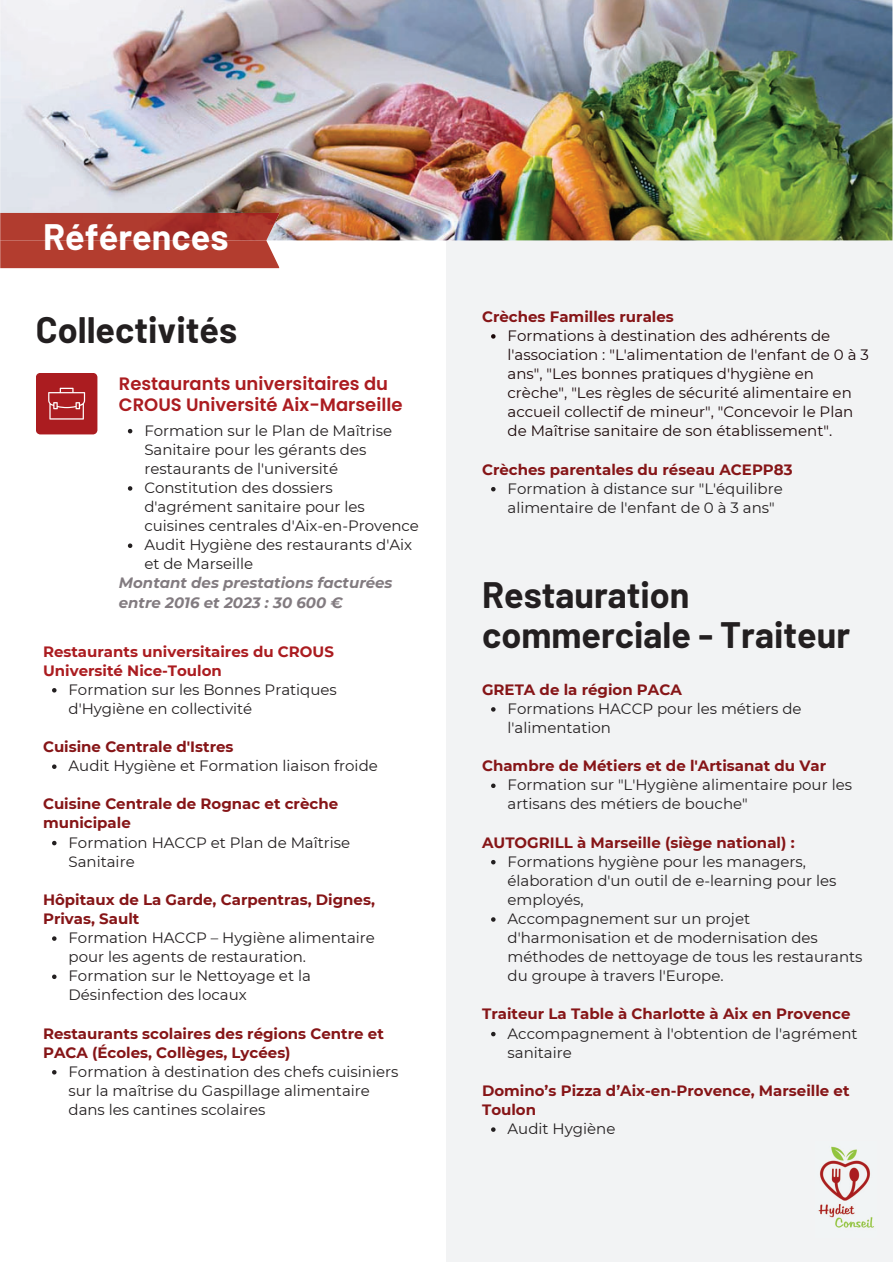
<style>
.page{position:relative;width:893px;height:1263px;background:#fff}
.page>*{position:absolute;margin:0;border:0;box-sizing:border-box;transform-origin:0 0}
.t1{font:700 36px/39.3px "Barlow";color:#231f20}
.t2{font:700 36px "Barlow";color:#fff}
.t3{font:600 18px/21.3px "Poppins";color:#ab1c20}
.t4{font:15px/19px "Montserrat";color:#231f20}
.t5{font:700 15px/19px "Montserrat";color:#861517}
.t6{font:15px/19px "Montserrat";color:#1b0809}
.t7{font:700 15px/19px "Montserrat";color:#ab1c20}
.t8{font:italic 700 15px/19px "Montserrat";color:#827b80}
</style>
<div class="page">
<div style="left:446px;top:111px;width:446px;height:1151px;background:#f2f3f4"></div>
<img style="left:0;top:0;width:892px;height:240px">
<div style="left:0;top:240px;width:279px;height:28px;background:#b33d2f"></div>
<img style="left:0;top:213px;width:279px;height:27px">
<svg style="left:36px;top:373px;width:61px;height:61px;background:#b02b2f"></svg>
<svg style="left:52px;top:688px;width:5px;height:5px"></svg>
<svg style="left:52px;top:764px;width:5px;height:5px"></svg>
<svg style="left:52px;top:841px;width:5px;height:4px"></svg>
<svg style="left:52px;top:936px;width:5px;height:5px"></svg>
<svg style="left:52px;top:975px;width:5px;height:4px"></svg>
<svg style="left:52px;top:1070px;width:5px;height:5px"></svg>
<svg style="left:128px;top:429px;width:4px;height:4px"></svg>
<svg style="left:128px;top:486px;width:4px;height:5px"></svg>
<svg style="left:128px;top:543px;width:4px;height:5px"></svg>
<svg style="left:491px;top:707px;width:4px;height:5px"></svg>
<svg style="left:491px;top:784px;width:4px;height:4px"></svg>
<svg style="left:491px;top:860px;width:4px;height:4px"></svg>
<svg style="left:491px;top:917px;width:4px;height:5px"></svg>
<svg style="left:491px;top:1032px;width:4px;height:4px"></svg>
<svg style="left:491px;top:1127px;width:4px;height:5px"></svg>
<svg style="left:491px;top:334px;width:4px;height:5px"></svg>
<svg style="left:491px;top:487px;width:4px;height:4px"></svg>
<img style="left:818px;top:1146px;width:56px;height:82px">
<h1 class="t2" style="left:43px;top:214px;width:187px">Références</h1>
<h1 class="t1" style="left:36px;top:309px;width:203px">Collectivités</h1>
<p class="t3" style="left:119px;top:373px;width:285px">Restaurants universitaires du<br>CROUS Université Aix-Marseille</p>
<p class="t4" style="left:144px;top:421px;width:276px">Formation sur le Plan de Maîtrise<br>Sanitaire pour les gérants des restaurants de l'université<br>Constitution des dossiers d'agrément sanitaire pour les cuisines centrales d'Aix-en-Provence<br>Audit Hygiène des restaurants d'Aix et de Marseille</p>
<p class="t8" style="left:119px;top:574px;width:275px">Montant des prestations facturées entre 2016 et 2023 : 30 600 €</p>
<p class="t7" style="left:43px;top:642px;width:292px">Restaurants universitaires du CROUS<br>Université Nice-Toulon</p>
<p class="t4" style="left:69px;top:680px;width:270px">Formation sur les Bonnes Pratiques d'Hygiène en collectivité</p>
<p class="t5" style="left:43px;top:737px;width:192px">Cuisine Centrale d'Istres</p>
<p class="t4" style="left:69px;top:756px;width:311px">Audit Hygiène et Formation liaison froide</p>
<p class="t5" style="left:43px;top:794px;width:297px">Cuisine Centrale de Rognac et crèche municipale</p>
<p class="t4" style="left:69px;top:833px;width:283px">Formation HACCP et Plan de Maîtrise<br>Sanitaire</p>
<p class="t5" style="left:43px;top:890px;width:333px">Hôpitaux de La Garde, Carpentras, Dignes,<br>Privas, Sault</p>
<p class="t4" style="left:69px;top:928px;width:308px">Formation HACCP – Hygiène alimentaire pour les agents de restauration.<br>Formation sur le Nettoyage et la<br>Désinfection des locaux</p>
<p class="t5" style="left:43px;top:1024px;width:342px">Restaurants scolaires des régions Centre et<br>PACA (Écoles, Collèges, Lycées)</p>
<p class="t4" style="left:69px;top:1062px;width:331px">Formation à destination des chefs cuisiniers sur la maîtrise du Gaspillage alimentaire dans les cantines scolaires</p>
<p class="t5" style="left:482px;top:307px;width:193px">Crèches Familles rurales</p>
<p class="t6" style="left:507px;top:326px;width:363px">Formations à destination des adhérents de l'association : "L'alimentation de l'enfant de 0 à 3 ans", "Les bonnes pratiques d'hygiène en crèche", "Les règles de sécurité alimentaire en accueil collectif de mineur", "Concevoir le Plan de Maîtrise sanitaire de son établissement".</p>
<p class="t5" style="left:482px;top:460px;width:312px">Crèches parentales du réseau ACEPP83</p>
<p class="t4" style="left:507px;top:479px;width:277px">Formation à distance sur "L'équilibre alimentaire de l'enfant de 0 à 3 ans"</p>
<h1 class="t1" style="left:482px;top:574px;width:369px">Restauration commerciale - Traiteur</h1>
<p class="t5" style="left:482px;top:680px;width:201px">GRETA de la région PACA</p>
<p class="t4" style="left:507px;top:699px;width:295px">Formations HACCP pour les métiers de l'alimentation</p>
<p class="t5" style="left:482px;top:756px;width:346px">Chambre de Métiers et de l'Artisanat du Var</p>
<p class="t4" style="left:507px;top:775px;width:346px">Formation sur "L'Hygiène alimentaire pour les artisans des métiers de bouche"</p>
<p class="t5" style="left:482px;top:833px;width:314px">AUTOGRILL à Marseille (siège national) :</p>
<p class="t4" style="left:507px;top:852px;width:356px">Formations hygiène pour les managers, élaboration d'un outil de e-learning pour les employés,<br>Accompagnement sur un projet d'harmonisation et de modernisation des méthodes de nettoyage de tous les restaurants du groupe à travers l'Europe.</p>
<p class="t5" style="left:482px;top:1005px;width:370px">Traiteur La Table à Charlotte à Aix en Provence</p>
<p class="t4" style="left:507px;top:1024px;width:352px">Accompagnement à l'obtention de l'agrément sanitaire</p>
<p class="t5" style="left:482px;top:1081px;width:369px">Domino’s Pizza d’Aix-en-Provence, Marseille et<br>Toulon</p>
<p class="t4" style="left:507px;top:1119px;width:109px">Audit Hygiène</p>
</div>
